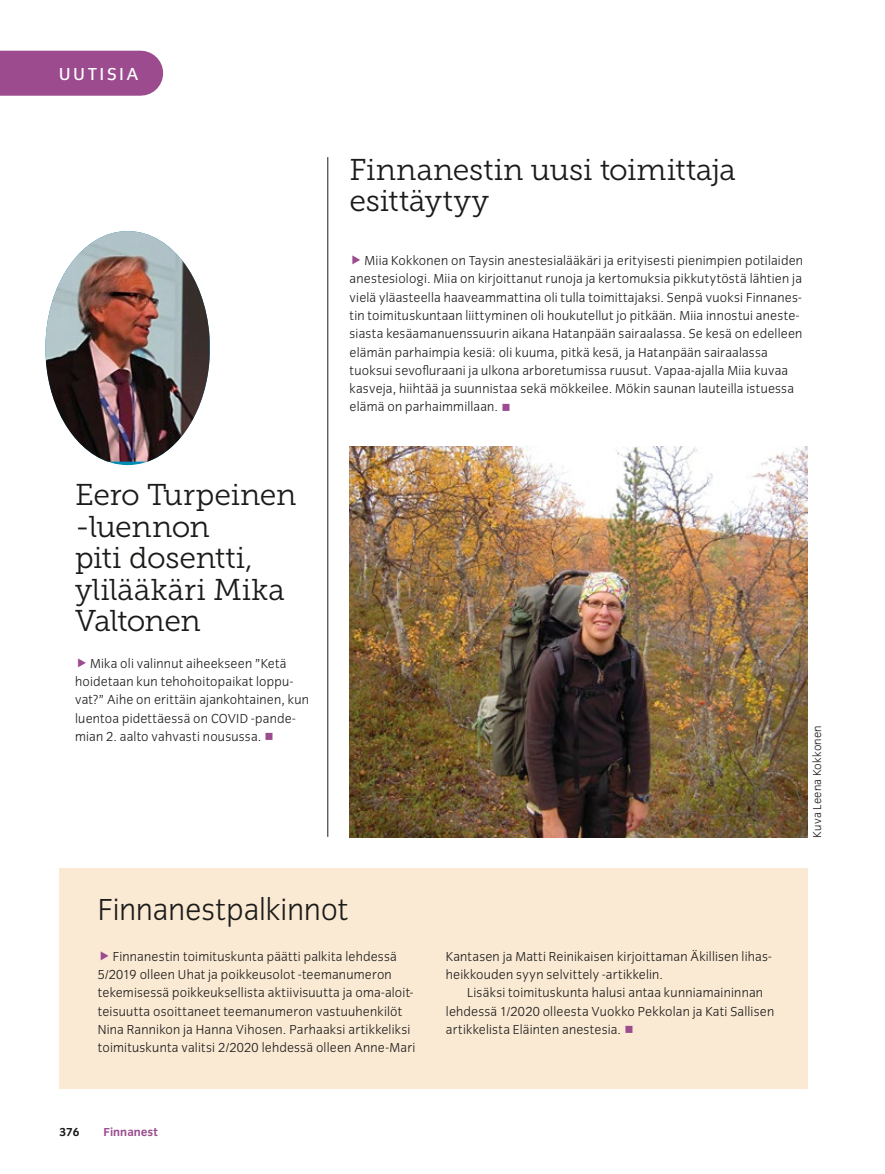
<style>
.page{position:relative;width:885px;height:1174px;background:#fff}
.page>*{position:absolute;margin:0;border:0;box-sizing:border-box;transform-origin:0 0}
.t1{font:300 31.5px "Congress Sans";color:#1b1b1a}
.t2{font:30px/31.5px "Museo Slab 300";letter-spacing:-.005em;color:#1b1b1a}
.t3{font:18px "Congress Sans";letter-spacing:.14em;color:#fff}
.t4{font:300 13.5px/18.3px "Congress Sans";letter-spacing:.015em;color:#1b1b1a}
.t5{font:300 12px "Congress Sans";letter-spacing:.02em;color:#1b1b1a}
.t6{font:700 12px "Congress Sans";color:#9b4b8e}
.t7{font:700 12px "Congress Sans";color:#1b1b1a}
.s1{color:#9b4b8e}
</style>
<div class="page">
<img style="left:349px;top:446px;width:458px;height:391px">
<hr style="left:327px;top:157px;width:1px;height:680px;background:#1b1b1a">
<div style="left:60px;top:868px;width:747px;height:221px;background:#fae9d3"></div>
<img style="left:45px;top:231px;width:164px;height:230px">
<div style="left:0;top:51px;width:141px;height:45px;background:#9b4b8e"></div>
<h3 class="t3" style="left:59px;top:64px;width:81px">UUTISIA</h3>
<h2 class="t2" style="left:349px;top:154px;width:388px">Finnanestin uusi toimittaja esittäytyy</h2>
<p class="t4" style="left:349px;top:251px;width:455px;text-indent:15px">Miia Kokkonen on Taysin anestesialääkäri ja erityisesti pienimpien potilaiden anestesiologi. Miia on kirjoittanut runoja ja kertomuksia pikkutytöstä lähtien ja vielä yläasteella haaveammattina oli tulla toimittajaksi. Senpä vuoksi Finnanes&shy;tin toimituskuntaan liittyminen oli houkutellut jo pitkään. Miia innostui aneste&shy;siasta kesäamanuenssuurin aikana Hatanpään sairaalassa. Se kesä on edelleen elämän parhaimpia kesiä: oli kuuma, pitkä kesä, ja Hatanpään sairaalassa tuoksui sevofluraani ja ulkona arboretumissa ruusut. Vapaa-ajalla Miia kuvaa kasveja, hiihtää ja suunnistaa sekä mökkeilee. Mökin saunan lauteilla istuessa elämä on parhaimmillaan. <span class="s1">○</span></p>
<h2 class="t2" style="left:75px;top:479px;width:223px">Eero Turpeinen -luennon<br>piti dosentti, ylilääkäri Mika<br>Valtonen</h2>
<p class="t4" style="left:75px;top:654px;width:235px;text-indent:15px">Mika oli valinnut aiheekseen ”Ketä hoidetaan kun tehohoitopaikat loppu&shy;vat?” Aihe on erittäin ajankohtainen, kun luentoa pidettäessä on COVID -pande&shy;mian 2. aalto vahvasti nousussa. <span class="s1">○</span></p>
<h1 class="t1" style="left:98px;top:892px;width:252px">Finnanestpalkinnot</h1>
<p class="t4" style="left:98px;top:947px;width:319px;text-indent:15px">Finnanestin toimituskunta päätti palkita lehdessä 5/2019 olleen Uhat ja poikkeusolot -teemanumeron tekemisessä poikkeuksellista aktiivisuutta ja oma-aloit&shy;teisuutta osoittaneet teemanumeron vastuuhenkilöt Nina Rannikon ja Hanna Vihosen. Parhaaksi artikkeliksi toimituskunta valitsi 2/2020 lehdessä olleen Anne-Mari</p>
<p class="t4" style="left:446px;top:947px;width:327px">Kantasen ja Matti Reinikaisen kirjoittaman Äkillisen lihas&shy;heikkouden syyn selvittely -artikkelin.</p>
<p class="t4" style="left:446px;top:983px;width:330px;text-indent:21px">Lisäksi toimituskunta halusi antaa kunniamaininnan lehdessä 1/2020 olleesta Vuokko Pekkolan ja Kati Sallisen artikkelista Eläinten anestesia. <span class="s1">○</span></p>
<p class="t5" style="left:810px;top:837px;width:114px;rotate:-90deg">Kuva Leena Kokkonen</p>
<p class="t7" style="left:60px;top:1125px;width:22px">376</p>
<p class="t6" style="left:104px;top:1125px;width:56px">Finnanest</p>
</div>
